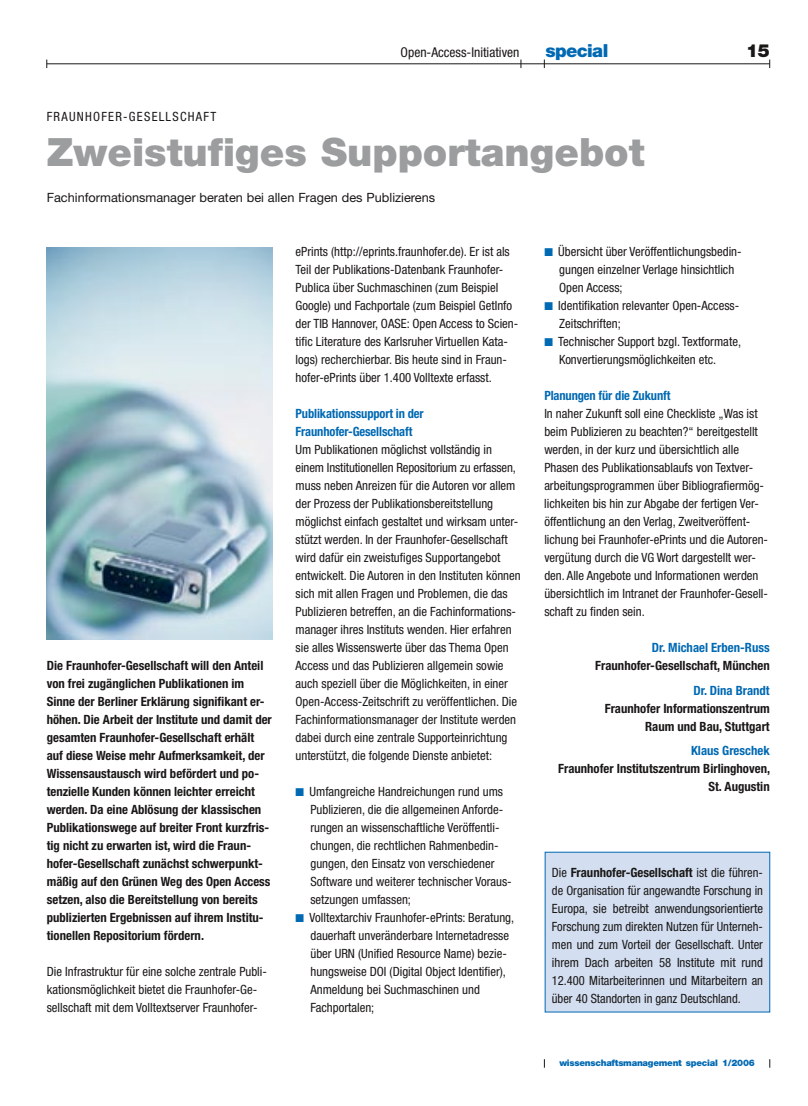
<style>
.page{position:relative;width:808px;height:1106px;background:#fff}
.page>*{position:absolute;margin:0;border:0;box-sizing:border-box;transform-origin:0 0}
.t1{font:900 39px "Helvetica Neue";color:#9b9d9e}
.t2{font:900 18px "Helvetica Neue";letter-spacing:-.035em;color:#0069b3}
.t3{font:900 18px "Helvetica Neue";color:#1a1817}
.t4{font:condensed 13.5px "Helvetica Neue";color:#1a1817}
.t5{font:condensed 12.75px/18px "Helvetica Neue";color:#1a1817}
.t6{font:700 condensed 12.75px/18px "Helvetica Neue";color:#1a1817;text-align:right}
.t7{font:700 condensed 12.75px/18px "Helvetica Neue";letter-spacing:-.01em;color:#0069b3}
.t8{font:12.75px "Helvetica Neue";color:#1a1817}
.t9{font:condensed 12.75px "Helvetica Neue";letter-spacing:.1em;color:#1a1817}
.t10{font:900 9px "Helvetica Neue";letter-spacing:-.025em;color:#0069b3}
.s1{color:#0069b3}
.s2{font-weight:700}
</style>
<div class="page">
<hr style="left:47px;top:63px;width:723px;height:1px;background:#1a1817">
<div style="left:545px;top:852px;width:225px;height:160px;background:#d3def0"></div>
<img style="left:47px;top:247px;width:225px;height:392px">
<p class="t4" style="left:401px;top:44px;width:120px">Open-Access-I nitiativen</p>
<h2 class="t2" style="left:545px;top:40px;width:64px">special</h2>
<h2 class="t3" style="left:746px;top:40px;width:25px">15</h2>
<p class="t5" style="left:47px;top:107px;width:15px">FRAU</p>
<p class="t9" style="left:77px;top:109px;width:141px">NHOFER-GESELLSCHAFT</p>
<h1 class="t1" style="left:47px;top:129px;width:599px">Zweistufiges Supportangebot</h1>
<p class="t8" style="left:47px;top:190px;width:390px">Fachinformationsmanager beraten bei allen Fragen des Publizierens</p>
<p class="t6" style="left:47px;top:656px;width:227px;text-align:left">Die Fraunhofer-Gesellschaft will den Anteil von frei zugänglichen Publikationen im Sinne der Berliner Erklärung signifikant er&shy;höhen. Die Arbeit der Institute und damit der gesamten Fraunhofer-Gesellschaft erhält auf diese Weise mehr Aufmerksamkeit, der Wissensaustausch wird befördert und po&shy;tenzielle Kunden können leichter erreicht werden. Da eine Ablösung der klassischen Publikationswege auf breiter Front kurzfris&shy;tig nicht zu erwarten ist, wird die Fraun&shy;hofer-Gesellschaft zunächst schwerpunkt&shy;mäßig auf den Grünen Weg des Open Access setzen, also die Bereitstellung von bereits publizierten Ergebnissen auf ihrem Insti-tu&shy;tionellen Repositorium fördern.</p>
<p class="t5" style="left:47px;top:962px;width:222px">Die Infrastruktur für eine solche zentrale Publi&shy;kationsmöglichkeit bietet die Fraunhofer-Ge&shy;sellschaft mit dem Volltextserver Fraunhofer-</p>
<p class="t5" style="left:296px;top:242px;width:224px">ePrints (http://eprints.fraunhofer.de). Er ist als Teil der Publikations-Datenbank Fraunhofer-Publica über Suchmaschinen (zum Beispiel Google) und Fachportale (zum Beispiel GetInfo der TIB Hannover, OASE: Open Access to Scien&shy;tific Literature des Karlsruher Virtuellen Kata&shy;logs) recherchierbar. Bis heute sind in Fraun&shy;hofer-ePrints über 1.400 Volltexte erfasst.</p>
<p class="t7" style="left:296px;top:404px;width:130px">Publikationssupport in der<br>Fraunhofer-Gesellschaft</p>
<p class="t5" style="left:296px;top:440px;width:227px">Um Publikationen möglichst vollständig in einem Institutionellen Repositorium zu erfassen, muss neben Anreizen für die Autoren vor allem der Prozess der Publikationsbereitstellung möglichst einfach gestaltet und wirksam unter&shy;stützt werden. In der Fraunhofer-Gesellschaft wird dafür ein zweistufiges Supportangebot entwickelt. Die Autoren in den Instituten können sich mit allen Fragen und Problemen, die das Publizieren betreffen, an die Fachinformations&shy;manager ihres Instituts wenden. Hier erfahren sie alles Wissenswerte über das Thema Open Access und das Publizieren allgemein sowie auch speziell über die Möglichkeiten, in einer Open-Access-Zeitschrift zu veröffentlichen. D ie Fachinformationsmanager der Institute werden dabei durch eine zentrale Supporteinrichtung unterstützt, die folgende Dienste anbietet:</p>
<p class="t5" style="left:310px;top:782px;width:203px;text-indent:-15px"><span class="s1">■</span> Umfangreiche Handreichungen rund ums Publizieren, die die allgemeinen Anforde&shy;rungen an wissenschaftliche Veröffentli&shy;chungen, die rechtlichen Rahmenbedin&shy;gungen, den Einsatz von verschiedener Software und weiterer technischer Voraus&shy;setzungen umfassen;</p>
<p class="t5" style="left:310px;top:908px;width:205px;text-indent:-15px"><span class="s1">■</span> Volltextarchiv Fraunhofer-ePrints: Beratung, dauerhaft unveränderbare I nternetadresse über URN (Unified Resource Name) bezie&shy;hungsweise DOI</p>
<p class="t5" style="left:310px;top:962px;width:197px;text-indent:79px">(Digital Object Identifier),<br>Anmeldung bei Suchmaschinen und<br>Fachportalen;</p>
<p class="t5" style="left:559px;top:242px;width:177px;text-align:justify;text-indent:-15px"><span class="s1">■</span> Übersicht über Veröffentlichungsbedin-- gun-gen einzelner Verlage hinsichtlich Open Access;</p>
<p class="t5" style="left:559px;top:296px;width:180px;text-indent:-15px"><span class="s1">■</span> Identifikation relevanter O pen-Access-<br>Zeitschriften;</p>
<p class="t5" style="left:559px;top:332px;width:183px;text-indent:-15px"><span class="s1">■</span> Technischer Support bzgl. Textformate,<br>Konvertierungsmöglichkeiten etc.</p>
<p class="t7" style="left:544px;top:386px;width:128px">Planungen für die Zukunft</p>
<p class="t5" style="left:544px;top:404px;width:225px">In naher Zukunft soll eine Checkliste „Was ist beim Publizieren zu beachten?“ bereitgestellt werden, in der kurz und übersichtlich alle Phasen des Publikationsablaufs von Textver&shy;arbeitungsprogrammen über Bibliografiermög&shy;lichkeiten bis hin zur Abgabe der fertigen Ver-- öf-fent-lichung an den Verlag, Zweitveröffent-- lichung bei Fraunhofer-ePrints und die Au-to--ren&shy;vergütung durch die VG Wort dargestellt wer&shy;den. Alle Angebote und Informationen werden übersichtlich im Intranet der Fraunhofer-Gesell&shy;schaft zu finden sein.</p>
<p class="t7" style="left:652px;top:638px;width:119px">Dr. Michael Erben-Russ</p>
<p class="t6" style="left:595px;top:656px;width:176px">Fraunhofer-Gesellschaft, München</p>
<p class="t7" style="left:693px;top:681px;width:78px">Dr. Dina Brandt</p>
<p class="t6" style="left:605px;top:699px;width:166px">Fraunhofer Informationszentrum<br>Raum und Bau, Stuttgart</p>
<p class="t7" style="left:691px;top:741px;width:80px">Klaus Greschek</p>
<p class="t6" style="left:558px;top:759px;width:213px">Fraunhofer Institutszentrum Birlinghoven,<br>St. Augustin</p>
<p class="t5" style="left:552px;top:863px;width:213px;text-align:justify">Die <span class="s2">Fraunhofer-Gesellschaft</span> ist die führen&shy;de Organisation für angewandte Forschung in Europa, sie betreibt anwendungsorientierte Forschung zum direkten Nutzen für Unterneh&shy;men und zum Vorteil der Gesellschaft. Unter ihrem Dach arbeiten 58 I nstitute mit rund 12.400 Mitarbeiterinnen und Mitarbeitern an über 40 Standorten in ganz Deutschland.</p>
<p class="t10" style="left:559px;top:1057px;width:197px">wissenschaftsmanagement special 1/2006</p>
</div>
